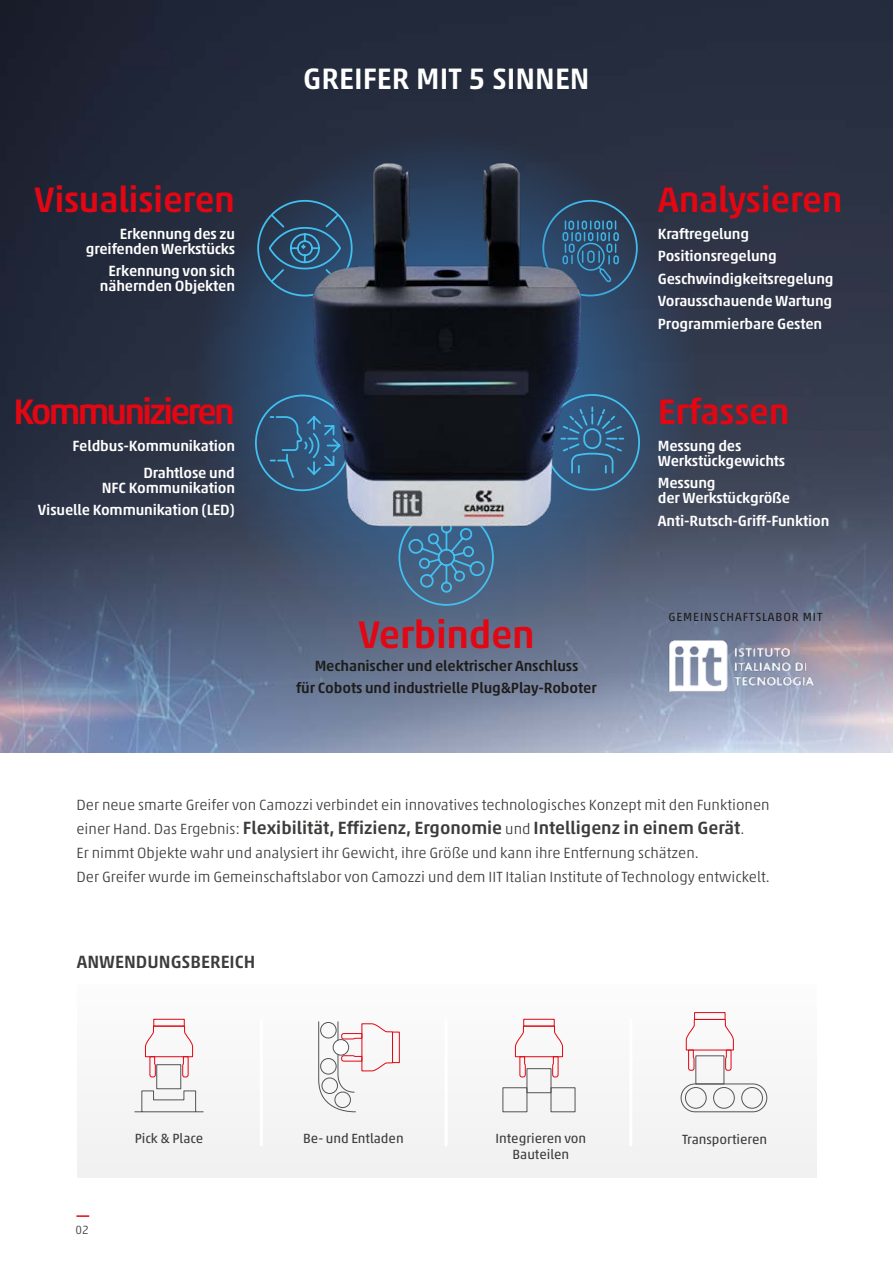
<style>
.page{position:relative;width:893px;height:1263px;background:#fff}
.page>*{position:absolute;margin:0;border:0;box-sizing:border-box;transform-origin:0 0}
.t1{font:500 39px "Akko W1 G";letter-spacing:-.01em;color:#e30613}
.t2{font:500 36px "Akko W1 G";letter-spacing:-.01em;color:#e30613}
.t3{font:500 36px "Akko W1 G";letter-spacing:-.08em;color:#e30613}
.t4{font:500 30px "Akko W1 G";color:#fff}
.t5{font:500 18px "Akko W1 G";color:#3c3c3b}
.t6{font:500 15px/22.5px "Akko W1 G";letter-spacing:-.01em;color:#fff;text-align:right}
.t7{font:300 15px/24px "Akko W1 G";color:#3c3c3b}
.t8{font:500 15px/22.5px "Akko W1 G";letter-spacing:-.01em;color:#1d1d1b;text-align:center}
.t9{font:13.5px/15.8px "Akko W1 G";letter-spacing:-.005em;color:#3c3c3b;text-align:center}
.t10{font:12px "Akko W1 G";letter-spacing:.075em;color:#1d1d1b}
.t11{font:300 12px "Akko W1 G";color:#3c3c3b}
.s1{font-weight:300;font-size:15px}
</style>
<div class="page">
<img style="left:0;top:0;width:893px;height:752px">
<svg style="left:76px;top:1215px;width:13px;height:2px"></svg>
<svg style="left:192px;top:132px;width:508px;height:508px;background:#3a4b65"></svg>
<svg style="left:268px;top:212px;width:5px;height:72px"></svg>
<svg style="left:269px;top:414px;width:4px;height:65px"></svg>
<svg style="left:407px;top:547px;width:78px;height:47px;background:#447296"></svg>
<div style="left:398px;top:509px;width:96px;height:97px;border:2px solid #41c0f0;border-radius:50%"></div>
<svg style="left:620px;top:406px;width:5px;height:68px"></svg>
<img style="left:273px;top:141px;width:347px;height:406px">
<img style="left:648px;top:610px;width:186px;height:107px">
<div style="left:77px;top:984px;width:739px;height:194px;background:#f6f6f6"></div>
<hr style="left:260px;top:1020px;width:3px;height:125px;background:#fff">
<hr style="left:445px;top:1020px;width:3px;height:125px;background:#fff">
<hr style="left:629px;top:1020px;width:3px;height:125px;background:#fff">
<div style="left:156px;top:1064px;width:25px;height:25px;border:1px solid #555454"></div>
<svg style="left:134px;top:1090px;width:70px;height:22px"></svg>
<svg style="left:145px;top:1026px;width:48px;height:52px"></svg>
<div style="left:153px;top:1019px;width:32px;height:7px;border:1px solid #e30613"></div>
<svg style="left:502px;top:1087px;width:74px;height:25px"></svg>
<svg style="left:515px;top:1026px;width:48px;height:52px"></svg>
<div style="left:523px;top:1019px;width:32px;height:7px;border:1px solid #e30613"></div>
<div style="left:681px;top:1083px;width:86px;height:29px;border:1px solid #555454;border-radius:14px"></div>
<svg style="left:685px;top:1019px;width:78px;height:90px"></svg>
<div style="left:694px;top:1012px;width:31px;height:8px;border:1px solid #e30613"></div>
<svg style="left:318px;top:1021px;width:75px;height:91px"></svg>
<div style="left:392px;top:1032px;width:8px;height:31px;border:1px solid #e30613"></div>
<h2 class="t2" style="left:34px;top:173px;width:202px">Visualisieren</h2>
<p class="t6" style="left:86px;top:225px;width:151px;line-height:15px">Erkennung des zu greifenden Werkstücks</p>
<p class="t6" style="left:100px;top:262px;width:137px;line-height:15px;text-align:center">Erkennung von sich nähernden Objekten</p>
<h2 class="t3" style="left:13px;top:385px;width:223px">Kommunizieren</h2>
<p class="t6" style="left:73px;top:431px;width:164px;line-height:27px">Feldbus-Kommunikation<br>Drahtlose und</p>
<p class="t6" style="left:38px;top:475px;width:199px">NFC Kommunikation<br>Visuelle Kommunikation (LED)</p>
<h3 class="t4" style="left:303px;top:57px;width:288px">GREIFER MIT 5 SINNEN</h3>
<h1 class="t1" style="left:358px;top:606px;width:178px">Verbinden</h1>
<p class="t8" style="left:296px;top:653px;width:302px">Mechanischer und elektrischer Anschluss<br>für Cobots und industrielle Plug&amp;Play-Roboter</p>
<h2 class="t2" style="left:658px;top:173px;width:186px">Analysieren</h2>
<p class="t6" style="left:658px;top:221px;width:177px;text-align:left">Kraftregelung<br>Positionsregelung<br>Geschwindigkeitsregelung<br>Vorausschauende Wartung<br>Programmierbare Gesten</p>
<h2 class="t2" style="left:658px;top:385px;width:133px">Erfassen</h2>
<p class="t6" style="left:658px;top:437px;width:129px;line-height:15px;text-align:left">Messung des<br>Werkstückgewichts</p>
<p class="t6" style="left:658px;top:474px;width:134px;line-height:15px;text-align:left">Messung<br>der Werkstückgröße</p>
<p class="t6" style="left:658px;top:508px;width:173px">Anti-Rutsch-Griff-Funktion</p>
<p class="t10" style="left:668px;top:609px;width:155px">GEMEINSCHAFTSLABOR MIT</p>
<p class="t7" style="left:77px;top:792px;width:694px">Der neue smarte Greifer von Camozzi verbindet ein innovatives technologisches Konzept mit den Funktionen</p>
<p class="t5" style="left:77px;top:815px;width:669px"><span class="s1">einer Hand. Das Ergebnis:</span> Flexibilität, Effizienz, Ergonomie <span class="s1">und</span> Intelligenz in einem Gerät<span class="s1">.</span></p>
<p class="t7" style="left:77px;top:840px;width:695px">Er nimmt Objekte wahr und analysiert ihr Gewicht, ihre Größe und kann ihre Entfernung schätzen.<br>Der Greifer wurde im Gemeinschaftslabor von Camozzi und dem IIT Italian Institute of Technology entwickelt.</p>
<p class="t5" style="left:77px;top:949px;width:180px">ANWENDUNGSBEREICH</p>
<p class="t11" style="left:75px;top:1221px;width:15px">02</p>
<p class="t9" style="left:135px;top:1130px;width:70px">Pick &amp; Place</p>
<p class="t9" style="left:496px;top:1129px;width:92px">Integrieren von<br>Bauteilen</p>
<p class="t9" style="left:303px;top:1130px;width:102px">Be- und Entladen</p>
<p class="t9" style="left:682px;top:1130px;width:87px">Transportieren</p>
</div>
